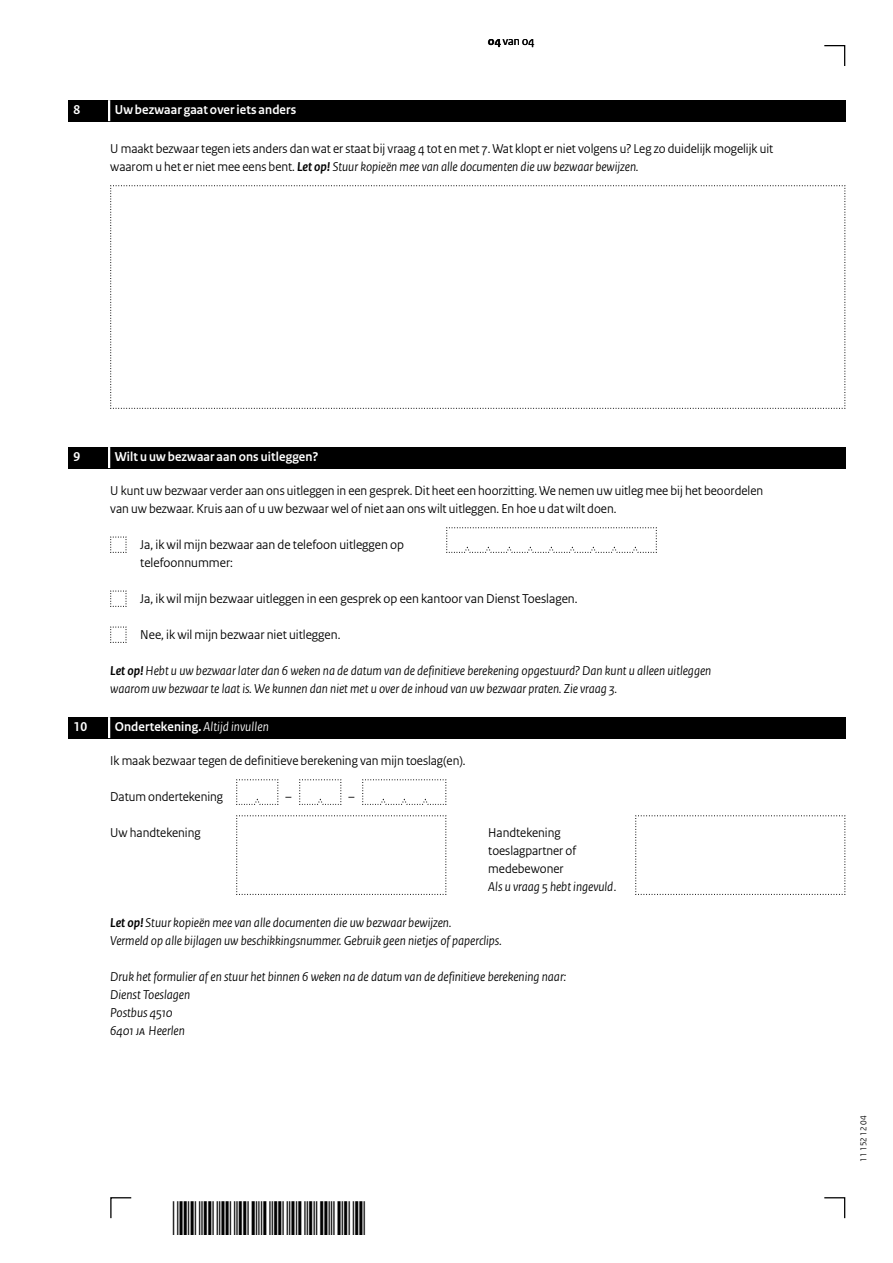
<style>
.page{position:relative;width:893px;height:1263px;background:#fff}
.page>*{position:absolute;margin:0;border:0;box-sizing:border-box;transform-origin:0 0}
.Vraag{font:13.5px/18px "Rijksoverheid Sans Heading";color:#000}
.Vraag_geen_inspring{font:13.5px/18px "Rijksoverheid Sans Heading";color:#000}
.Vraag_geen_inspring-2{font:italic 13.5px/18px "Rijksoverheid Sans Heading";color:#000}
.Vraag_12{font:italic 13.5px/18px "Rijksoverheid Sans Heading";color:#000}
.Vraag-2{font:italic 13.5px "Rijksoverheid Sans Heading";color:#000}
.KOP_B_Nummer{font:700 13.5px "Rijksoverheid Sans Heading";letter-spacing:.01em;color:#fff}
.KOP_D_Nummer{font:700 13.5px "Rijksoverheid Sans Heading";letter-spacing:.01em;color:#fff}
.Vraag_12-2{font:13.5px "Rijksoverheid Sans Heading";color:#000}
.t1{font:12px "Rijksoverheid Sans Heading";color:#000}
.t2{font:9px "Rijksoverheid Sans Heading";color:#000}
.s1{font-weight:700}
.s2{font-weight:700;font-style:italic}
.s3{font-style:italic}
.s4{font-weight:400;font-style:italic}
</style>
<div class="page">
<svg style="left:824px;top:1197px;width:22px;height:22px"></svg>
<svg style="left:110px;top:1197px;width:22px;height:22px"></svg>
<svg style="left:824px;top:45px;width:22px;height:21px"></svg>
<svg style="left:110px;top:185px;width:736px;height:224px"></svg>
<svg style="left:110px;top:536px;width:17px;height:17px"></svg>
<svg style="left:110px;top:590px;width:17px;height:17px"></svg>
<svg style="left:110px;top:626px;width:17px;height:17px"></svg>
<svg style="left:446px;top:527px;width:211px;height:26px"></svg>
<svg style="left:236px;top:779px;width:43px;height:26px"></svg>
<svg style="left:299px;top:779px;width:43px;height:26px"></svg>
<svg style="left:362px;top:779px;width:85px;height:26px"></svg>
<svg style="left:236px;top:815px;width:211px;height:80px"></svg>
<svg style="left:635px;top:815px;width:211px;height:80px"></svg>
<div style="left:68px;top:100px;width:777px;height:21px;background:#000"></div>
<hr style="left:108px;top:100px;width:2px;height:21px;background:#fff">
<div style="left:68px;top:447px;width:777px;height:21px;background:#000"></div>
<hr style="left:108px;top:447px;width:2px;height:21px;background:#fff">
<div style="left:68px;top:717px;width:777px;height:21px;background:#000"></div>
<hr style="left:108px;top:717px;width:2px;height:21px;background:#fff">
<h2 class="KOP_D_Nummer" style="left:74px;top:102px;width:8px">8</h2>
<h2 class="KOP_D_Nummer" style="left:115px;top:102px;width:183px">Uw bezwaar gaat over iets anders</h2>
<p class="t1" style="left:488px;top:34px;width:48px"><span class="s1">04</span> van 04</p>
<p class="Vraag" style="left:110px;top:140px;width:664px">U maakt bezwaar tegen iets anders dan wat er staat bij vraag 4 tot en met 7. Wat klopt er niet volgens u? Leg zo duidelijk mogelijk uit waarom u het er niet mee eens bent. <span class="s2">Let op!</span> <span class="s3">Stuur kopieën mee van alle documenten die uw bezwaar bewijzen.</span></p>
<h2 class="KOP_B_Nummer" style="left:74px;top:449px;width:8px">9</h2>
<h2 class="KOP_B_Nummer" style="left:115px;top:449px;width:205px">Wilt u uw bezwaar aan ons uitleggen?</h2>
<p class="Vraag" style="left:110px;top:482px;width:654px">U kunt uw bezwaar verder aan ons uitleggen in een gesprek. Dit heet een hoorzitting. We nemen uw uitleg mee bij het beoordelen van uw bezwaar. Kruis aan of u uw bezwaar wel of niet aan ons wilt uitleggen. En hoe u dat wilt doen.</p>
<p class="Vraag_geen_inspring" style="left:140px;top:536px;width:265px">Ja, ik wil mijn bezwaar aan de telefoon uitleggen op telefoonnummer:</p>
<p class="Vraag_geen_inspring" style="left:140px;top:590px;width:439px">Ja, ik wil mijn bezwaar uitleggen in een gesprek op een kantoor van Dienst Toeslagen.</p>
<p class="Vraag_geen_inspring" style="left:140px;top:626px;width:202px">Nee, ik wil mijn bezwaar niet uitleggen.</p>
<p class="Vraag_geen_inspring-2" style="left:110px;top:662px;width:603px"><span class="s1">Let op!</span> Hebt u uw bezwaar later dan 6 weken na de datum van de definitieve berekening opgestuurd? Dan kunt u alleen uitleggen waarom uw bezwaar te laat is. We kunnen dan niet met u over de inhoud van uw bezwaar praten. Zie vraag 3.</p>
<h2 class="KOP_B_Nummer" style="left:74px;top:719px;width:15px">10</h2>
<h2 class="KOP_B_Nummer" style="left:115px;top:719px;width:156px">Ondertekening. <span class="s4">Altijd invullen</span></h2>
<p class="Vraag" style="left:110px;top:752px;width:357px">Ik maak bezwaar tegen de definitieve berekening van mijn toeslag(en).</p>
<p class="Vraag" style="left:110px;top:788px;width:114px">Datum ondertekening</p>
<p class="Vraag_12-2" style="left:110px;top:825px;width:92px">Uw handtekening</p>
<p class="Vraag_geen_inspring" style="left:488px;top:824px;width:130px">Handtekening toeslagpartner of medebewoner<br><span class="s3">Als u vraag 5 hebt ingevuld.</span></p>
<p class="Vraag_12" style="left:110px;top:914px;width:393px"><span class="s1">Let op!</span> Stuur kopieën mee van alle documenten die uw bezwaar bewijzen.<br>Vermeld op alle bijlagen uw beschikkingsnummer. Gebruik geen nietjes of paperclips.</p>
<p class="Vraag-2" style="left:110px;top:969px;width:457px">Druk het formulier af en stuur het binnen 6 weken na de datum van de definitieve berekening naar:</p>
<p class="Vraag_12" style="left:110px;top:986px;width:81px">Dienst Toeslagen<br>Postbus 4510<br>6401 JA Heerlen</p>
<p class="t2" style="left:858px;top:1161px;width:47px;rotate:-90deg">11 152 12 04</p>
</div>
